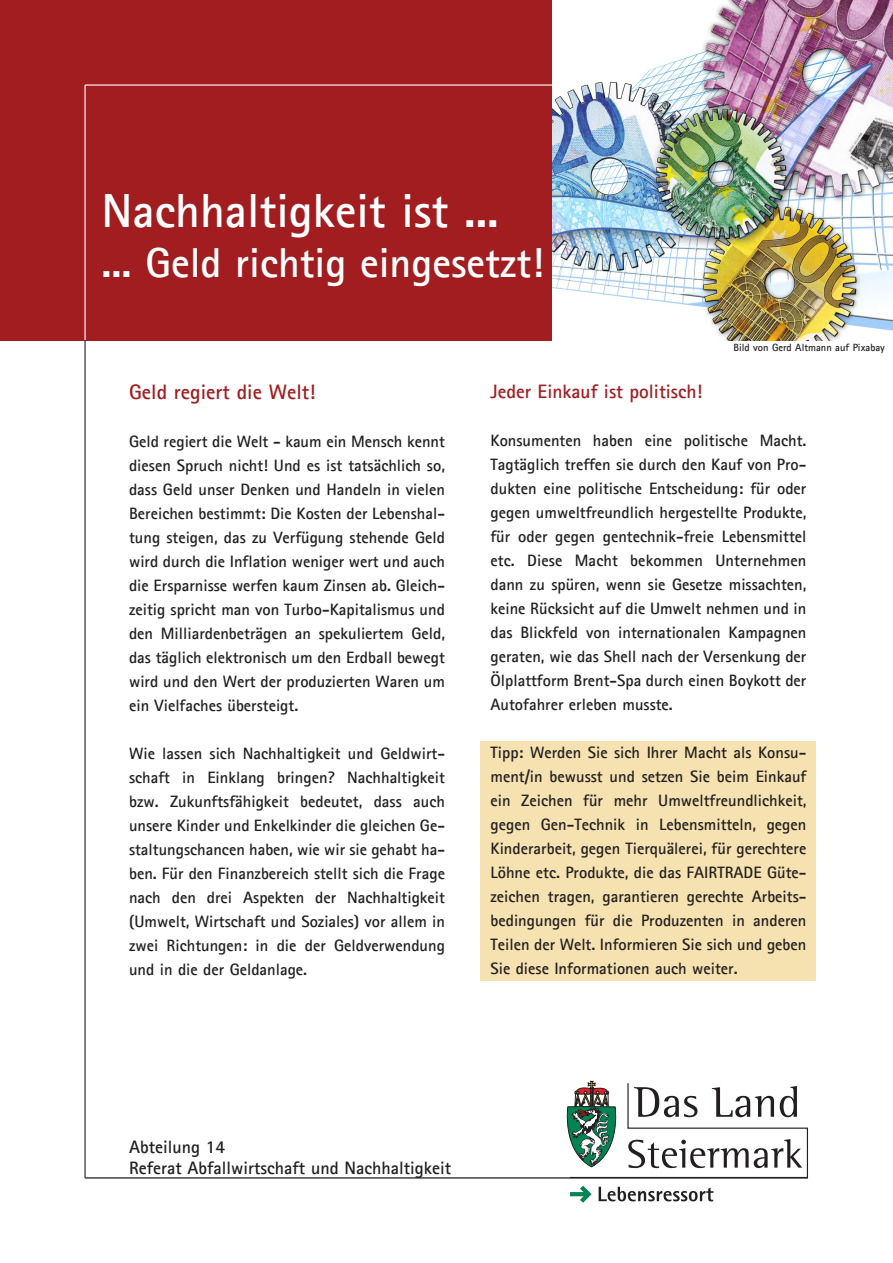
<style>
.page{position:relative;width:893px;height:1263px;background:#fff}
.page>*{position:absolute;margin:0;border:0;box-sizing:border-box;transform-origin:0 0}
.t1{font:700 48px "Agfa Rotis Sans Serif";color:#fff}
.t2{font:700 42px "Agfa Rotis Sans Serif";color:#fff}
.t3{font:700 21px "Agfa Rotis Sans Serif";color:#a11d20}
.t4{font:700 19.5px "Agfa Rotis Sans Serif";color:#a11d20}
.t5{font:700 18px/21px "Agfa Rotis Sans Serif";color:#231f20}
.t6{font:700 16.5px/24px "Agfa Rotis Sans Serif";color:#231f20;text-align:justify}
.t7{font:700 10.5px "Agfa Rotis Sans Serif";color:#231f20}
</style>
<div class="page">
<div style="left:0;top:0;width:893px;height:340px;background:#a11d20"></div>
<img style="left:553px;top:0;width:340px;height:340px">
<hr style="left:85px;top:84px;width:468px;height:2px;background:#fff">
<hr style="left:84px;top:85px;width:2px;height:255px;background:#fff">
<hr style="left:84px;top:340px;width:2px;height:838px;background:#231f20">
<div style="left:480px;top:741px;width:336px;height:240px;background:#f5e2b0"></div>
<svg style="left:570px;top:1186px;width:22px;height:17px"></svg>
<svg style="left:599px;top:1187px;width:114px;height:14px"></svg>
<svg style="left:562px;top:1080px;width:246px;height:99px"></svg>
<hr style="left:85px;top:1177px;width:723px;height:1px;background:#231f20">
<h1 class="t1" style="left:101px;top:180px;width:399px">Nachhaltigkeit ist ...</h1>
<h2 class="t2" style="left:101px;top:237px;width:444px">... Geld richtig eingesetzt!</h2>
<p class="t7" style="left:733px;top:340px;width:153px">Bild von Gerd Altmann auf Pixabay</p>
<p class="t3" style="left:129px;top:378px;width:188px">Geld regiert die Welt!</p>
<p class="t6" style="left:129px;top:429px;width:317px">Geld regiert die Welt - kaum ein Mensch kennt diesen Spruch nicht! Und es ist tatsächlich so, dass Geld unser Denken und Handeln in vielen Bereichen bestimmt: Die Kosten der Lebenshal&shy;tung steigen, das zu Verfügung stehende Geld wird durch die Inflation weniger wert und auch die Ersparnisse werfen kaum Zinsen ab. Gleich&shy;zeitig spricht man von Turbo-Kapitalismus und den Milliardenbeträgen an spekuliertem Geld, das täglich elektronisch um den Erdball bewegt wird und den Wert der produzierten Waren um ein Vielfaches übersteigt.</p>
<p class="t6" style="left:129px;top:741px;width:317px">Wie lassen sich Nachhaltigkeit und Geldwirt&shy;schaft in Einklang bringen? Nachhaltigkeit bzw. Zukunftsfähigkeit bedeutet, dass auch unsere Kinder und Enkelkinder die gleichen Ge&shy;staltungschancen haben, wie wir sie gehabt ha&shy;ben. Für den Finanzbereich stellt sich die Frage nach den drei Aspekten der Nachhaltigkeit (Umwelt, Wirtschaft und Soziales) vor allem in zwei Richtungen: in die der Geldverwendung und in die der Geldanlage.</p>
<p class="t4" style="left:490px;top:379px;width:213px">Jeder Einkauf ist politisch!</p>
<p class="t6" style="left:490px;top:428px;width:317px">Konsumenten haben eine politische Macht.<br>Tagtäglich treffen sie durch den Kauf von Pro&shy;dukten eine politische Entscheidung: für oder gegen umweltfreundlich hergestellte Produkte, für oder gegen gentechnik-freie Lebensmittel etc. Diese Macht bekommen Unternehmen dann zu spüren, wenn sie Gesetze missachten, keine Rücksicht auf die Umwelt nehmen und in das Blickfeld von internationalen Kampagnen geraten, wie das Shell nach der Versenkung der Ölplattform Brent-Spa durch einen Boykott der Autofahrer erleben musste.</p>
<p class="t6" style="left:490px;top:740px;width:317px">Tipp: Werden Sie sich Ihrer Macht als Konsu&shy;ment/in bewusst und setzen Sie beim Einkauf ein Zeichen für mehr Umweltfreundlichkeit, gegen Gen-Technik in Lebensmitteln, gegen Kinderarbeit, gegen Tierquälerei, für gerechtere Löhne etc. Produkte, die das FAIRTRADE Güte&shy;zeichen tragen, garantieren gerechte Arbeits&shy;bedingungen für die Produzenten in anderen Teilen der Welt. Informieren Sie sich und geben Sie diese Informationen auch weiter.</p>
<p class="t5" style="left:129px;top:1136px;width:324px">Abteilung 14<br>Referat Abfallwirtschaft und Nachhaltigkeit</p>
</div>
